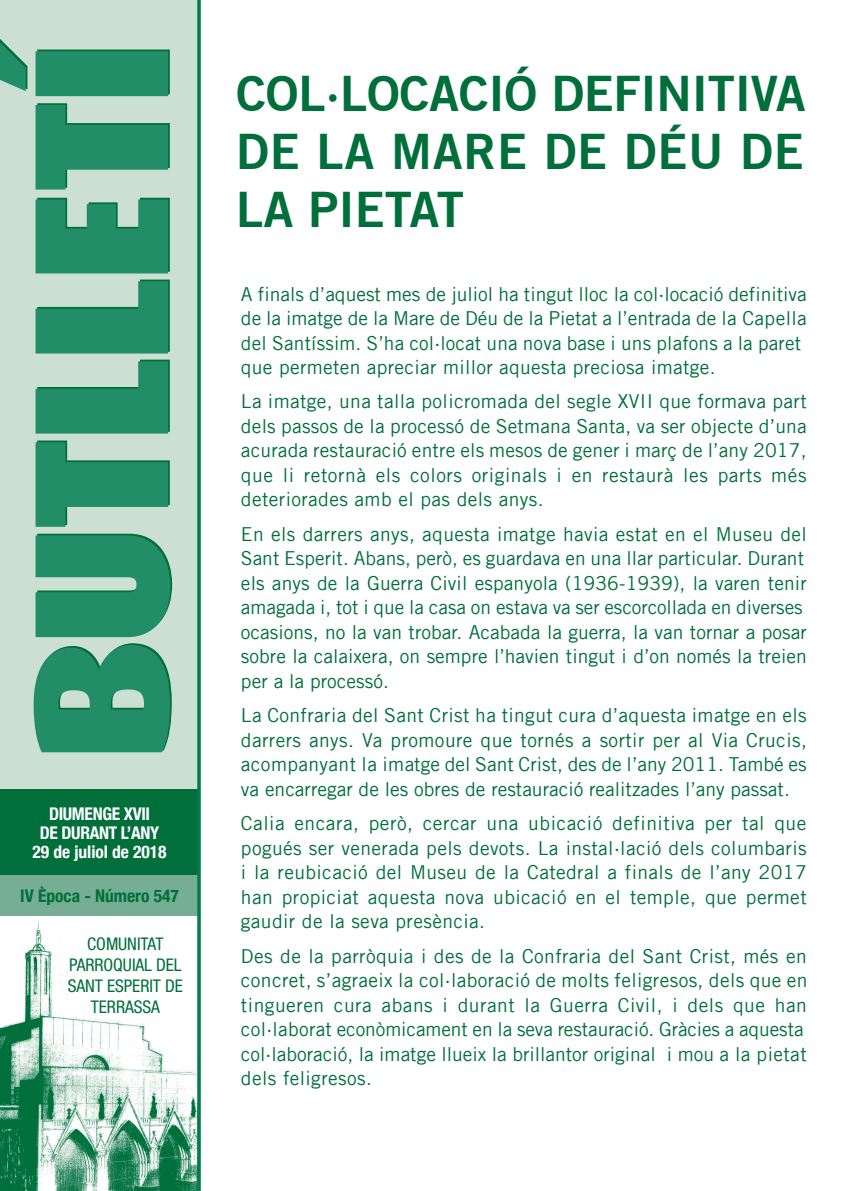
<style>
.page{position:relative;width:844px;height:1191px;background:#fff}
.page>*{position:absolute;margin:0;border:0;box-sizing:border-box;transform-origin:0 0}
.t1{font:700 49px/57.8px "Trade Gothic No.2";letter-spacing:-.005em;color:#006f3c;text-align:justify}
.t2{font:19.25px/24.5px "Trade Gothic LT";letter-spacing:.005em;color:#006f3c}
.t3{font:condensed 17.5px/21px "Helvetica Neue";letter-spacing:-.005em;color:#006f3c;text-align:center}
.t4{font:700 condensed 17.5px/19.2px "Helvetica Neue";letter-spacing:-.02em;color:#fff;text-align:center}
.t5{font:700 condensed 17.5px "Helvetica Neue";color:#006f3c}
</style>
<div class="page">
<img style="left:0;top:922px;width:197px;height:269px">
<div style="left:0;top:0;width:198px;height:795px;background:#cbdfd3"></div>
<div style="left:0;top:839px;width:199px;height:77px;background:#75ae93"></div>
<div style="left:0;top:789px;width:199px;height:86px;background:#006f3c"></div>
<svg style="left:197px;top:0;width:4px;height:1191px;background:#1b895e"></svg>
<svg style="left:34px;top:643px;width:138px;height:109px"></svg>
<svg style="left:36px;top:534px;width:136px;height:103px;background:#3b9976"></svg>
<svg style="left:36px;top:440px;width:134px;height:87px"></svg>
<svg style="left:36px;top:360px;width:134px;height:73px"></svg>
<svg style="left:36px;top:279px;width:134px;height:74px"></svg>
<svg style="left:36px;top:198px;width:134px;height:75px;background:#369772"></svg>
<svg style="left:36px;top:103px;width:134px;height:86px"></svg>
<svg style="left:0;top:39px;width:170px;height:57px"></svg>
<p class="t4" style="left:33px;top:803px;width:135px">DIUMENGE XVII<br>DE DURANT L’ANY<br>29 de juliol de 2018</p>
<p class="t5" style="left:20px;top:885px;width:160px">IV Època - Número 547</p>
<p class="t3" style="left:68px;top:933px;width:116px">COMUNITAT<br>PARROQUIAL DEL<br>SANT ESPERIT DE<br>TERRASSA</p>
<p class="t1" style="left:236px;top:64px;width:571px">COL·LOCACIÓ DEFINITIVA DE LA MARE DE DÉU DE LA PIETAT</p>
<p class="t2" style="left:241px;top:281px;width:567px">A finals d’aquest mes de juliol ha tingut lloc la col·locació definitiva de la imatge de la Mare de Déu de la Pietat a l’entrada de la Capella del Santíssim. S’ha col·locat una nova base i uns plafons a la paret que permeten apreciar millor aquesta preciosa imatge.</p>
<p class="t2" style="left:241px;top:389px;width:567px;text-align:justify">La imatge, una talla policromada del segle XVII que formava part dels passos de la processó de Setmana Santa, va ser objecte d’una acurada restauració entre els mesos de gener i març de l’any 2017, que li retornà els colors originals i en restaurà les parts més deteriorades amb el pas dels anys.</p>
<p class="t2" style="left:241px;top:521px;width:567px">En els darrers anys, aquesta imatge havia estat en el Museu del Sant Esperit. Abans, però, es guardava en una llar particular. Durant els anys de la Guerra Civil espanyola (1936-1939), la varen tenir amagada i, tot i que la casa on estava va ser escorcollada en diverses ocasions, no la van trobar. Acabada la guerra, la van tornar a posar sobre la calaixera, on sempre l’havien tingut i d’on només la treien per a la processó.</p>
<p class="t2" style="left:241px;top:703px;width:567px;text-align:justify">La Confraria del Sant Crist ha tingut cura d’aquesta imatge en els darrers anys. Va promoure que tornés a sortir per al Via Crucis, acompanyant la imatge del Sant Crist, des de l’any 2011. També es va encarregar de les obres de restauració realitzades l’any passat.</p>
<p class="t2" style="left:241px;top:811px;width:567px;text-align:justify">Calia encara, però, cercar una ubicació definitiva per tal que pogués ser venerada pels devots. La instal·lació dels columbaris i la reubicació del Museu de la Catedral a finals de l’any 2017 han propiciat aquesta nova ubicació en el temple, que permet gaudir de la seva presència.</p>
<p class="t2" style="left:241px;top:943px;width:568px">Des de la parròquia i des de la Confraria del Sant Crist, més en concret, s’agraeix la col·laboració de molts feligresos, dels que en tingueren cura abans i durant la Guerra Civil, i dels que han col·laborat econòmicament en la seva restauració. Gràcies a aquesta col·laboració, la imatge llueix la brillantor original i mou a la pietat dels feligresos.</p>
</div>
